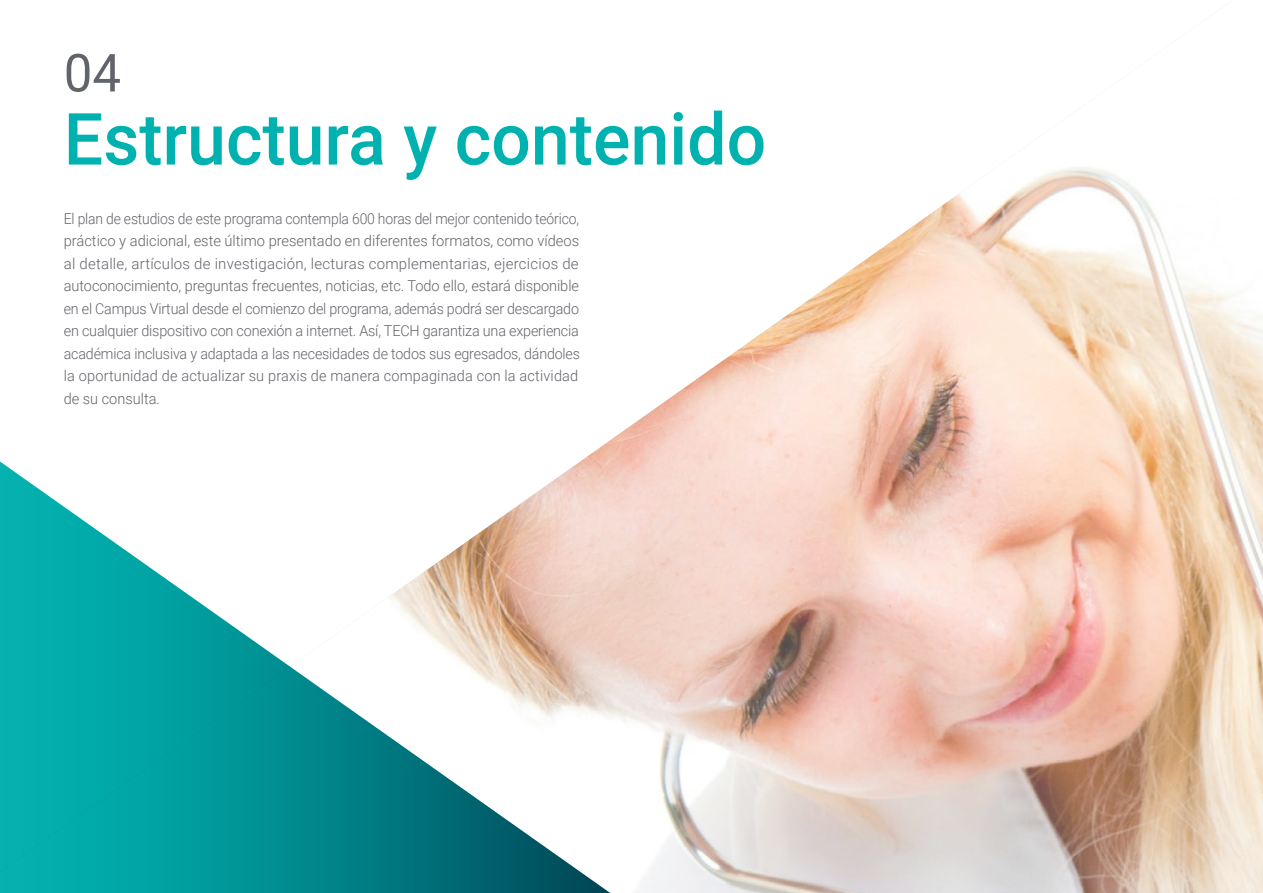
<style>
.page{position:relative;width:1263px;height:893px;background:#fff}
.page>*{position:absolute;margin:0;border:0;box-sizing:border-box;transform-origin:0 0}
.t1{font:500 72px "Roboto";color:#00b2af}
.t2{font:52.5px "Roboto";color:#61646a}
.t3{font:300 15px/22.5px "Roboto";letter-spacing:.01em;color:#61646a;text-align:justify;scale:.93 1}
</style>
<div class="page">
<img style="left:602px;top:167px;width:661px;height:726px">
<svg style="left:0;top:446px;width:640px;height:447px"></svg>
<h2 class="t2" style="left:64px;top:36px;width:59px">04</h2>
<h1 class="t1" style="left:64px;top:89px;width:704px">Estructura y contenido</h1>
<p class="t3" style="left:64px;top:207px;width:557px">El plan de estudios de este programa contempla 600 horas del mejor contenido teórico, práctico y adicional, este último presentado en diferentes formatos, como vídeos al detalle, artículos de investigación, lecturas complementarias, ejercicios de autoconocimiento, preguntas frecuentes, noticias, etc. Todo ello, estará disponible en el Campus Virtual desde el comienzo del programa, además podrá ser descargado en cualquier dispositivo con conexión a internet. Así, TECH garantiza una experiencia académica inclusiva y adaptada a las necesidades de todos sus egresados, dándoles la oportunidad de actualizar su praxis de manera compaginada con la actividad de su consulta.</p>
</div>
